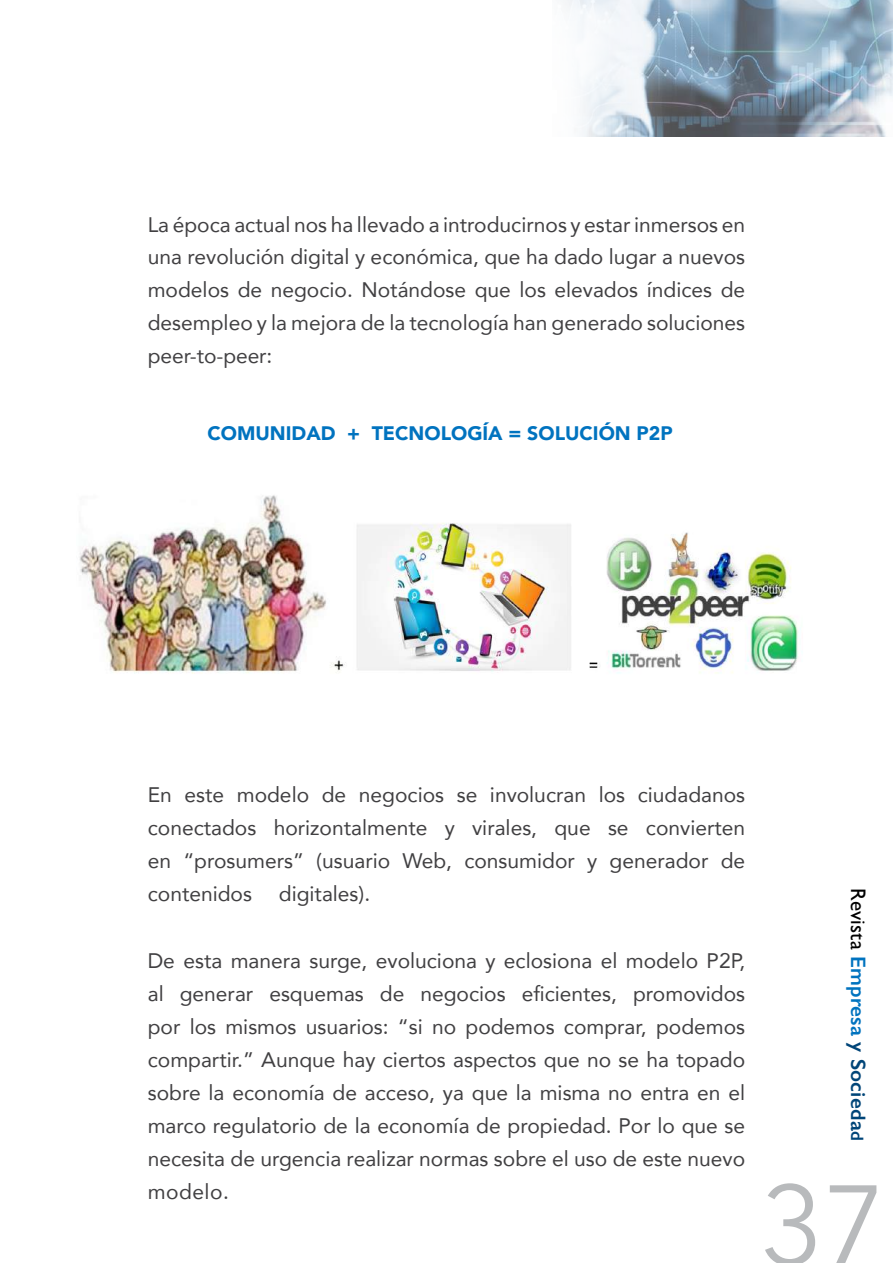
<style>
.page{position:relative;width:893px;height:1263px;background:#fff}
.page>*{position:absolute;margin:0;border:0;box-sizing:border-box;transform-origin:0 0}
.t1{font:111px "Avenir Next";color:#b8babc}
.t2{font:21px/33px "Avenir";color:#414042;text-align:justify}
.t3{font:600 21px "Gill Sans";letter-spacing:.01em;color:#004578}
.t4{font:900 19.5px "Avenir";color:#0073bf}
.s1{font-weight:400;color:#000}
.s2{color:#0073bf}
.s3{font-size:18px}
</style>
<div class="page">
<img style="left:563px;top:0;width:330px;height:136px">
<img style="left:79px;top:495px;width:719px;height:179px">
<p class="t2" style="left:148px;top:207px;width:599px">La época actual nos ha llevado a introducirnos y estar inmersos en una revolución digital y económica, que ha dado lugar a nuevos modelos de negocio. Notándose que los elevados índices de desempleo y la mejora de la tecnología han generado soluciones peer-to-peer:</p>
<p class="t4" style="left:207px;top:417px;width:467px">COMUNIDAD + TECNOLOGÍA = SOLUCIÓN P2P</p>
<p class="t2" style="left:148px;top:777px;width:599px">En este modelo de negocios se involucran los ciudadanos conectados horizontalmente y virales, que se convierten en “prosumers” (usuario Web, consumidor y generador de contenidos</p>
<p class="t2" style="left:279px;top:876px;width:93px">digitales).</p>
<p class="t2" style="left:148px;top:943px;width:599px">De esta manera surge, evoluciona y eclosiona el modelo P2P, al generar esquemas de negocios eficientes, promovidos por los mismos usuarios: “si no podemos comprar, podemos compartir.” Aunque hay ciertos aspectos que no se ha topado sobre la economía de acceso, ya que la misma no entra en el marco regulatorio de la economía de propiedad. Por lo que se necesita de urgencia realizar normas sobre el uso de este nuevo modelo.</p>
<p class="t3" style="left:871px;top:888px;width:254px;rotate:90deg"><span class="s1">Revista</span> <span class="s2">Empresa</span> y Socieda<span class="s3">d</span></p>
<h1 class="t1" style="left:759px;top:1131px;width:127px">37</h1>
</div>
